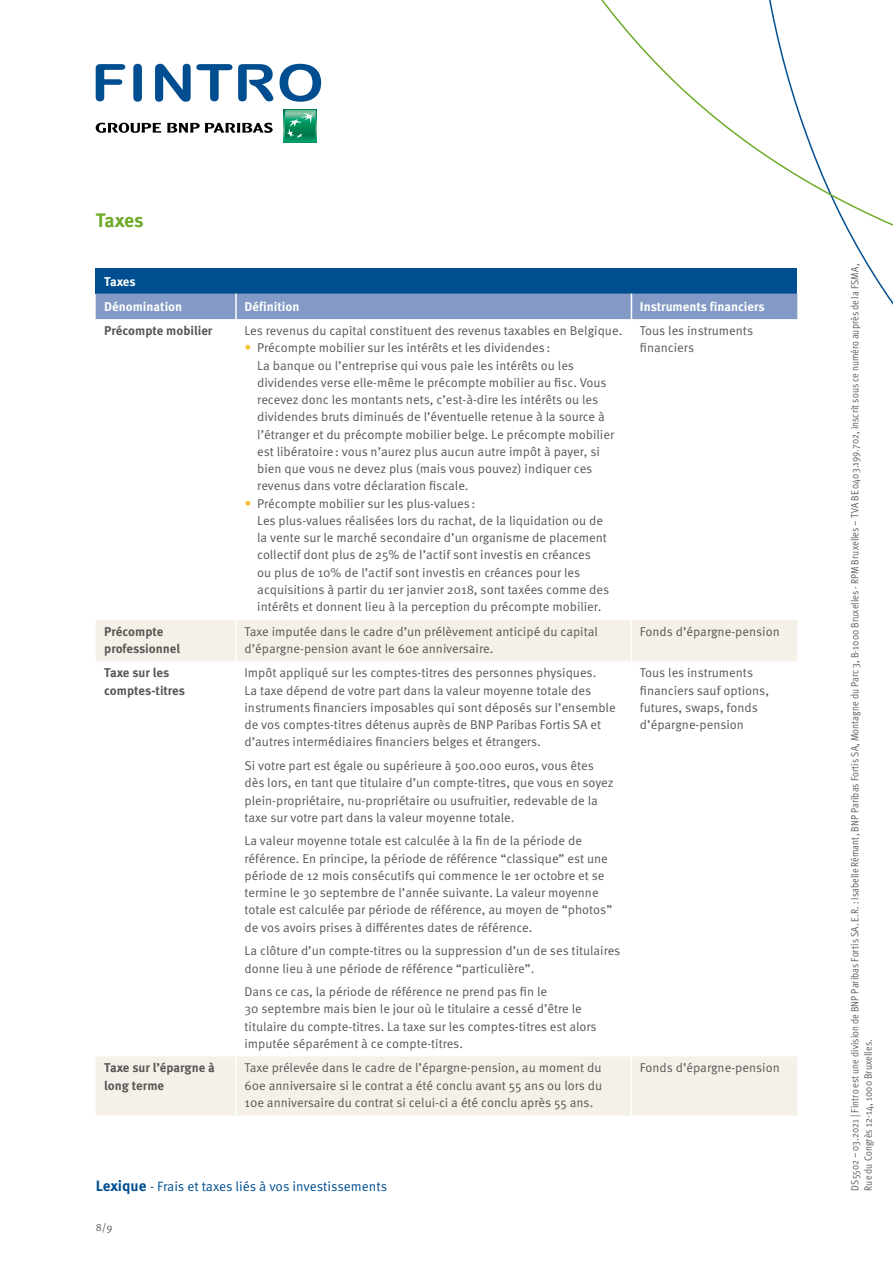
<style>
.page{position:relative;width:893px;height:1263px;background:#fff}
.page>*{position:absolute;margin:0;border:0;box-sizing:border-box;transform-origin:0 0}
.t1{font:700 19.5px "Meta OT";letter-spacing:-.01em;color:#6eab28}
.t2{font:13.5px "Meta OT Norm";letter-spacing:-.005em;color:#004e90}
.t3{font:12.75px/17.2px "Meta OT Norm";color:#575756}
.t4{font:700 12.75px/17.2px "Meta OT";color:#575756}
.t5{font:700 12.75px/25.5px "Meta OT";color:#fff}
.t6{font:10.5px/13.5px "Meta OT Cond Norm";letter-spacing:.01em;color:#575756}
.t7{font:10.5px "Meta OT Norm";color:#575756}
.s1{font-size:13.5px;color:#f3c331}
.s2{font-family:"Meta OT";font-weight:700;font-size:15px}
</style>
<div class="page">
<svg style="left:601px;top:0;width:292px;height:311px"></svg>
<svg style="left:96px;top:64px;width:29px;height:37px"></svg>
<svg style="left:133px;top:64px;width:9px;height:38px"></svg>
<svg style="left:155px;top:64px;width:77px;height:38px"></svg>
<svg style="left:280px;top:64px;width:41px;height:38px"></svg>
<svg style="left:238px;top:64px;width:35px;height:37px"></svg>
<svg style="left:96px;top:123px;width:65px;height:10px"></svg>
<svg style="left:167px;top:123px;width:106px;height:10px"></svg>
<svg style="left:284px;top:109px;width:33px;height:33px"></svg>
<svg style="left:284px;top:110px;width:32px;height:31px"></svg>
<div style="left:96px;top:268px;width:701px;height:26px;background:#004e90"></div>
<svg style="left:96px;top:620px;width:701px;height:495px"></svg>
<div style="left:96px;top:294px;width:701px;height:25px;background:#839ac6"></div>
<hr style="left:235px;top:620px;width:2px;height:41px;background:#fff">
<hr style="left:631px;top:620px;width:1px;height:41px;background:#fff">
<hr style="left:235px;top:661px;width:2px;height:395px;background:#fff">
<hr style="left:631px;top:661px;width:1px;height:395px;background:#fff">
<hr style="left:235px;top:1056px;width:2px;height:59px;background:#fff">
<hr style="left:631px;top:1056px;width:1px;height:59px;background:#fff">
<h1 class="t1" style="left:96px;top:208px;width:50px">Taxes</h1>
<p class="t5" style="left:104px;top:269px;width:80px">Taxes<br>Dénomination</p>
<p class="t5" style="left:244px;top:294px;width:56px">Définition</p>
<p class="t5" style="left:640px;top:294px;width:126px">Instruments financiers</p>
<p class="t4" style="left:104px;top:322px;width:110px">Précompte mobilier</p>
<p class="t3" style="left:244px;top:322px;width:379px">Les revenus du capital constituent des revenus taxables en Belgique.</p>
<p class="t3" style="left:257px;top:339px;width:358px;text-indent:-13px"><span class="s1">•</span> Précompte mobilier sur les intérêts et les dividendes:<br>La banque ou l’entreprise qui vous paie les intérêts ou les dividendes verse elle-même le précompte mobilier au fisc. Vous recevez donc les montants nets, c’est-à-dire les intérêts ou les dividendes bruts diminués de l’éventuelle retenue à la source à l’étranger et du précompte mobilier belge. Le précompte mobilier est libératoire: vous n’aurez plus aucun autre impôt à payer, si bien que vous ne devez plus (mais vous pouvez) indiquer ces revenus dans votre déclaration fiscale.</p>
<p class="t3" style="left:257px;top:495px;width:354px;text-indent:-13px"><span class="s1">•</span> Précompte mobilier sur les plus-values:<br>Les plus-values réalisées lors du rachat, de la liquidation ou de la vente sur le marché secondaire d’un organisme de placement collectif dont plus de 25% de l’actif sont investis en créances<br>ou plus de 10% de l’actif sont investis en créances pour les acquisitions à partir du 1er janvier 2018, sont taxées comme des intérêts et donnent lieu à la perception du précompte mobilier.</p>
<p class="t3" style="left:640px;top:322px;width:115px">Tous les instruments financiers</p>
<p class="t4" style="left:104px;top:623px;width:78px">Précompte professionnel</p>
<p class="t3" style="left:244px;top:623px;width:355px">Taxe imputée dans le cadre d’un prélèvement anticipé du capital d’épargne-pension avant le 60e anniversaire.</p>
<p class="t3" style="left:640px;top:623px;width:141px">Fonds d’épargne-pension</p>
<p class="t4" style="left:104px;top:664px;width:82px">Taxe sur les comptes-titres</p>
<p class="t3" style="left:244px;top:664px;width:373px">Impôt appliqué sur les comptes-titres des personnes physiques.<br>La taxe dépend de votre part dans la valeur moyenne totale des instruments financiers imposables qui sont déposés sur l’ensemble de vos comptes-titres détenus auprès de BNP Paribas Fortis SA et d’autres intermédiaires financiers belges et étrangers.</p>
<p class="t3" style="left:244px;top:757px;width:371px">Si votre part est égale ou supérieure à 500.000 euros, vous êtes dès lors, en tant que titulaire d’un compte-titres, que vous en soyez plein-propriétaire, nu-propriétaire ou usufruitier, redevable de la taxe sur votre part dans la valeur moyenne totale.</p>
<p class="t3" style="left:244px;top:832px;width:369px">La valeur moyenne totale est calculée à la fin de la période de référence. En principe, la période de référence “classique” est une période de 12 mois consécutifs qui commence le 1er octobre et se termine le 30 septembre de l’année suivante. La valeur moyenne totale est calculée par période de référence, au moyen de “photos” de vos avoirs prises à différentes dates de référence.</p>
<p class="t3" style="left:244px;top:942px;width:377px">La clôture d’un compte-titres ou la suppression d’un de ses titulaires donne lieu à une période de référence “particulière”.</p>
<p class="t3" style="left:244px;top:983px;width:354px">Dans ce cas, la période de référence ne prend pas fin le<br>30 septembre mais bien le jour où le titulaire a cessé d’être le titulaire du compte-titres. La taxe sur les comptes-titres est alors imputée séparément à ce compte-titres.</p>
<p class="t3" style="left:640px;top:664px;width:131px">Tous les instruments financiers sauf options, futures, swaps, fonds d’épargne-pension</p>
<p class="t4" style="left:104px;top:1059px;width:112px">Taxe sur l’épargne à long terme</p>
<p class="t3" style="left:244px;top:1059px;width:359px;text-align:justify">Taxe prélevée dans le cadre de l’épargne-pension, au moment du 60e anniversaire si le contrat a été conclu avant 55 ans ou lors du 10e anniversaire du contrat si celui-ci a été conclu après 55 ans.</p>
<p class="t3" style="left:640px;top:1059px;width:141px">Fonds d’épargne-pension</p>
<p class="t2" style="left:96px;top:1178px;width:293px"><span class="s2">Lexique</span> - Frais et taxes liés à vos investissements</p>
<p class="t7" style="left:96px;top:1220px;width:18px">8/9</p>
<p class="t6" style="left:848px;top:1190px;width:929px;rotate:-90deg">DS5502 – 03.2021 | Fintro est une division de BNP Paribas Fortis SA. E.R. : Isabelle Rémant, BNP Paribas Fortis SA, Montagne du Parc 3, B-1000 Bruxelles - RPM Bruxelles – TVA BE 0403.199.702, inscrit sous ce numéro auprès de la FSMA,<br>Rue du Congrès 12-14, 1000 Bruxelles.</p>
</div>
